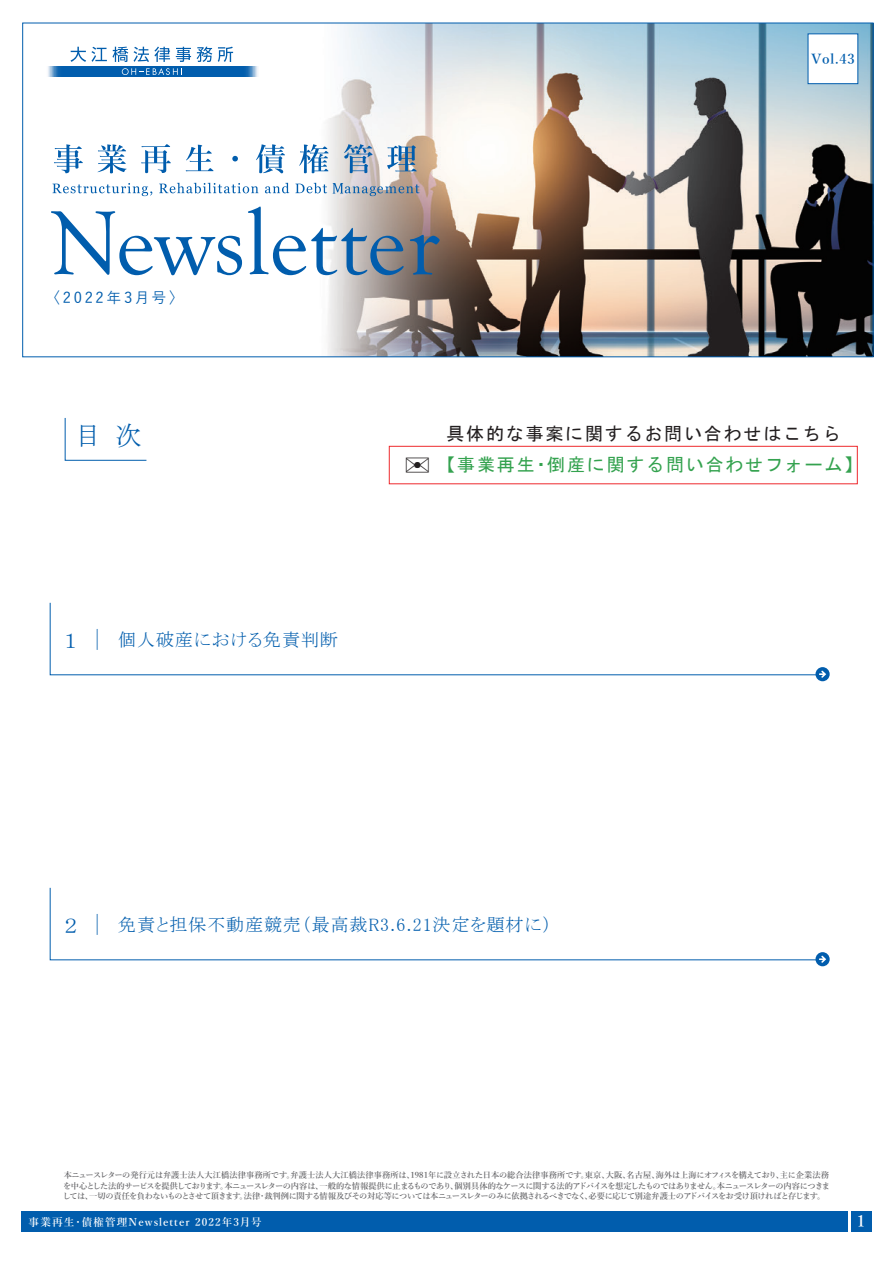
<style>
.page{position:relative;width:893px;height:1263px;background:#fff}
.page>*{position:absolute;margin:0;border:0;box-sizing:border-box;transform-origin:0 0}
.t1{font:27px "MS P Mincho";color:#015dad}
.t2{font:18px "MS P Mincho";letter-spacing:.05em;color:#015dad}
.t3{font:18px/31.5px "MS Gothic";letter-spacing:.1em;color:#34a24f}
.t4{font:600 15.9px "Yu Mincho";color:#fff}
.t5{font:500 14.85px "Yu Gothic";letter-spacing:.18em;color:#015dad}
.t6{font:600 13.8px "Yu Mincho";color:#015dad}
.t7{font:600 10.65px "Yu Mincho";letter-spacing:.1em;color:#fff}
.t8{font:600 8.25px/10.5px "Yu Mincho";letter-spacing:-.085em;color:#636366;text-align:justify}
.s1{color:#231f20}
.s2{font-size:36px;color:#231f20}
.s3{font-size:21px}
</style>
<div class="page">
<div style="left:851px;top:1211px;width:21px;height:21px;background:#015dad"></div>
<div style="left:21px;top:1211px;width:827px;height:21px;background:#015dad"></div>
<svg style="left:65px;top:418px;width:82px;height:43px"></svg>
<div style="left:389px;top:446px;width:469px;height:38px;border:1px solid #ee292d"></div>
<svg style="left:50px;top:887px;width:765px;height:73px"></svg>
<svg style="left:815px;top:952px;width:15px;height:14px"></svg>
<svg style="left:50px;top:602px;width:765px;height:73px"></svg>
<svg style="left:815px;top:667px;width:15px;height:14px"></svg>
<img style="left:52px;top:25px;width:820px;height:330px">
<div style="left:808px;top:33px;width:50px;height:51px;background:#fff;border:1px solid #015dad"></div>
<svg style="left:71px;top:47px;width:15px;height:15px"></svg>
<svg style="left:92px;top:47px;width:15px;height:15px"></svg>
<svg style="left:113px;top:47px;width:15px;height:15px"></svg>
<svg style="left:134px;top:47px;width:36px;height:15px"></svg>
<svg style="left:176px;top:47px;width:15px;height:15px"></svg>
<svg style="left:197px;top:47px;width:15px;height:15px"></svg>
<svg style="left:218px;top:47px;width:15px;height:15px"></svg>
<div style="left:62px;top:66px;width:181px;height:11px;background:#015dad"></div>
<svg style="left:122px;top:68px;width:60px;height:7px"></svg>
<svg style="left:51px;top:211px;width:191px;height:64px"></svg>
<svg style="left:248px;top:206px;width:156px;height:69px"></svg>
<svg style="left:410px;top:235px;width:30px;height:40px"></svg>
<svg style="left:54px;top:144px;width:29px;height:29px"></svg>
<svg style="left:98px;top:144px;width:29px;height:29px"></svg>
<svg style="left:141px;top:144px;width:30px;height:29px"></svg>
<svg style="left:186px;top:145px;width:27px;height:26px"></svg>
<svg style="left:232px;top:156px;width:6px;height:5px"></svg>
<svg style="left:256px;top:144px;width:29px;height:29px"></svg>
<svg style="left:299px;top:144px;width:30px;height:29px"></svg>
<svg style="left:344px;top:144px;width:28px;height:29px"></svg>
<svg style="left:387px;top:145px;width:30px;height:27px"></svg>
<svg style="left:53px;top:183px;width:99px;height:13px"></svg>
<svg style="left:159px;top:183px;width:99px;height:10px"></svg>
<svg style="left:265px;top:183px;width:24px;height:10px"></svg>
<svg style="left:295px;top:183px;width:124px;height:13px"></svg>
<h3 class="t5" style="left:45px;top:284px;width:140px">〈2022年3月号〉</h3>
<h3 class="t6" style="left:811px;top:51px;width:45px">Vol.43</h3>
<h1 class="t1" style="left:75px;top:421px;width:69px">目 次</h1>
<h2 class="t3" style="left:399px;top:417px;width:464px;text-indent:47px"><span class="s1">具体的な事案に関するお問い合わせはこちら</span><span class="s2">✉</span>【事業再生・倒産に関する問い合わせフォーム】</h2>
<h2 class="t2" style="left:64px;top:631px;width:275px"><span class="s3">１　|　</span>個人破産における免責判断</h2>
<h2 class="t2" style="left:64px;top:916px;width:489px"><span class="s3">２　|　</span>免責と担保不動産競売（最高裁R3.6.21決定を題材に）</h2>
<p class="t8" style="left:63px;top:1170px;width:769px">本ニュースレターの発行元は弁護士法人大江橋法律事務所です。弁護士法人大江橋法律事務所は、1981年に設立された日本の総合法律事務所です。東京、大阪、名古屋、海外は上海にオフィスを構えており、主に企業法務を中心とした法的サービスを提供しております。本ニュースレターの内容は、一般的な情報提供に止まるものであり、個別具体的なケースに関する法的アドバイスを想定したものではありません。本ニュースレターの内容につきましては、一切の責任を負わないものとさせて頂きます。法律・裁判例に関する情報及びその対応等については本ニュースレターのみに依拠されるべきでなく、必要に応じて別途弁護士のアドバイスをお受け頂ければと存じます。</p>
<p class="t7" style="left:29px;top:1216px;width:235px">事業再生・債権管理Newsletter 2022年3月号</p>
<h3 class="t4" style="left:857px;top:1212px;width:10px">1</h3>
</div>
